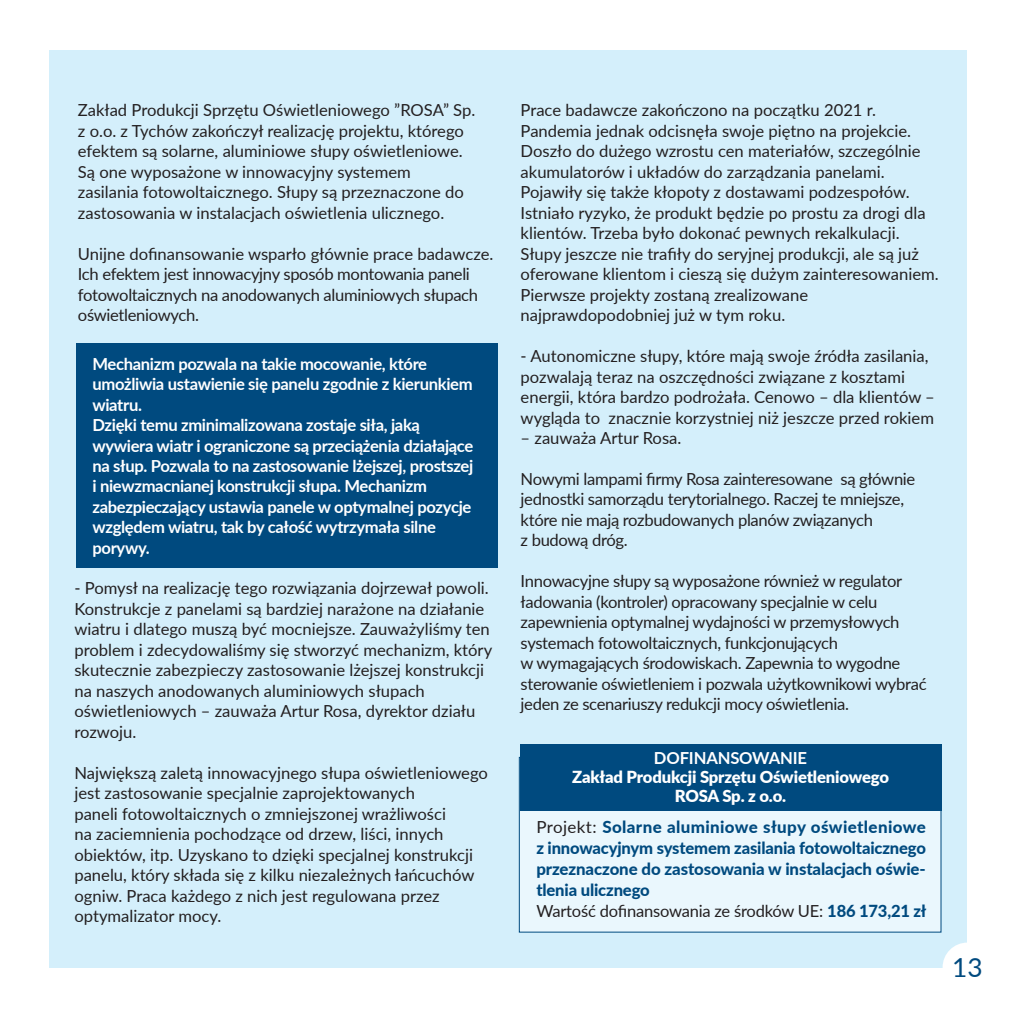
<style>
.page{position:relative;width:1017px;height:1017px;background:#fff}
.page>*{position:absolute;margin:0;border:0;box-sizing:border-box;transform-origin:0 0}
.t1{font:26.25px "Lato";color:#004a7f}
.t2{font:16.62px/20.5px "Lato";color:#231f20}
.t3{font:16.62px/20.5px "Lato";letter-spacing:-.02em;color:#231f20}
.t4{font:700 16.62px/20.5px "Lato";letter-spacing:-.02em;color:#fff}
.t5{font:800 16.62px/21px "Lato";letter-spacing:-.005em;color:#004a7f;text-align:justify}
.t6{font:900 16.62px/19.2px "Lato";letter-spacing:-.01em;color:#fff;text-align:center}
.s1{font-weight:400;color:#231f20}
.s2{font-weight:800;color:#004a7f}
</style>
<div class="page">
<div style="left:50px;top:50px;width:917px;height:917px;background:#d4effb"></div>
<div style="left:76px;top:343px;width:422px;height:225px;background:#004a7f"></div>
<div style="left:943px;top:943px;width:49px;height:49px;background:#fff;border-radius:50%"></div>
<div style="left:519px;top:757px;width:422px;height:176px;background:#eaf7fd"></div>
<div style="left:520px;top:744px;width:421px;height:67px;background:#004a7f"></div>
<p class="t2" style="left:78px;top:99px;width:399px">Zakład Produkcji Sprzętu Oświetleniowego ”ROSA” Sp. z o.o. z Tychów zakończył realizację projektu, którego efektem są solarne, aluminiowe słupy oświetleniowe.<br>Są one wyposażone w innowacyjny systemem zasilania fotowoltaicznego. Słupy są przeznaczone do zastosowania w instalacjach oświetlenia ulicznego.</p>
<p class="t2" style="left:78px;top:243px;width:417px">Unijne dofinansowanie wsparło głównie prace badawcze.</p>
<p class="t3" style="left:78px;top:263px;width:402px">Ich efektem jest innowacyjny sposób montowania paneli fotowoltaicznych na anodowanych aluminiowych słupach oświetleniowych.</p>
<p class="t4" style="left:92px;top:353px;width:382px">Mechanizm pozwala na takie mocowanie, które umożliwia ustawienie się panelu zgodnie z kierunkiem wiatru.<br>Dzięki temu zminimalizowana zostaje siła, jaką wywiera wiatr i ograniczone są przeciążenia działające na słup. Pozwala to na zastosowanie lżejszej, prostszej i niewzmacnianej konstrukcji słupa. Mechanizm zabezpieczający ustawia panele w optymalnej pozycje względem wiatru, tak by całość wytrzymała silne porywy.</p>
<p class="t2" style="left:74px;top:577px;width:419px">- Pomysł na realizację tego rozwiązania dojrzewał powoli.<br>Konstrukcje z panelami są bardziej narażone na działanie wiatru i dlatego muszą być mocniejsze. Zauważyliśmy ten problem i zdecydowaliśmy się stworzyć mechanizm, który skutecznie zabezpieczy zastosowanie lżejszej konstrukcji na naszych anodowanych aluminiowych słupach oświetleniowych – zauważa Artur Rosa, dyrektor działu rozwoju.</p>
<p class="t2" style="left:74px;top:762px;width:415px">Największą zaletą innowacyjnego słupa oświetleniowego jest zastosowanie specjalnie zaprojektowanych<br>paneli fotowoltaicznych o zmniejszonej wrażliwości<br>na zaciemnienia pochodzące od drzew, liści, innych obiektów, itp. Uzyskano to dzięki specjalnej konstrukcji panelu, który składa się z kilku niezależnych łańcuchów ogniw. Praca każdego z nich jest regulowana przez optymalizator mocy.</p>
<p class="t2" style="left:521px;top:99px;width:406px">Prace badawcze zakończono na początku 2021 r.<br>Pandemia jednak odcisnęła swoje piętno na projekcie.<br>Doszło do dużego wzrostu cen materiałów, szczególnie akumulatorów i układów do zarządzania panelami.<br>Pojawiły się także kłopoty z dostawami podzespołów.<br>Istniało ryzyko, że produkt będzie po prostu za drogi dla klientów. Trzeba było dokonać pewnych rekalkulacji.</p>
<p class="t2" style="left:521px;top:243px;width:420px">Słupy jeszcze nie trafiły do seryjnej produkcji, ale są już oferowane klientom i cieszą się dużym zainteresowaniem.<br>Pierwsze projekty zostaną zrealizowane najprawdopodobniej już w tym roku.</p>
<p class="t2" style="left:521px;top:345px;width:416px">- Autonomiczne słupy, które mają swoje źródła zasilania, pozwalają teraz na oszczędności związane z kosztami energii, która bardzo podrożała. Cenowo – dla klientów – wygląda to znacznie korzystniej niż jeszcze przed rokiem</p>
<p class="t2" style="left:521px;top:427px;width:162px">– zauważa Artur Rosa.</p>
<p class="t3" style="left:521px;top:468px;width:396px">Nowymi lampami firmy Rosa zainteresowane są głównie jednostki samorządu terytorialnego. Raczej te mniejsze, które nie mają rozbudowanych planów związanych<br>z budową dróg.</p>
<p class="t3" style="left:521px;top:570px;width:407px">Innowacyjne słupy są wyposażone również w regulator ładowania (kontroler) opracowany specjalnie w celu zapewnienia optymalnej wydajności w przemysłowych systemach fotowoltaicznych, funkcjonujących<br>w wymagających środowiskach. Zapewnia to wygodne sterowanie oświetleniem i pozwala użytkownikowi wybrać jeden ze scenariuszy redukcji mocy oświetlenia.</p>
<p class="t4" style="left:654px;top:747px;width:155px">DOFINANSOWANIE</p>
<p class="t6" style="left:572px;top:767px;width:319px">Zakład Produkcji Sprzętu Oświetleniowego<br>ROSA Sp. z o.o.</p>
<p class="t5" style="left:536px;top:816px;width:391px"><span class="s1">Projekt:</span> Solarne aluminiowe słupy oświetleniowe z innowacyjnym systemem zasilania fotowoltaicznego przeznaczone do zastosowania w instalacjach oświe&shy;tlenia ulicznego</p>
<p class="t2" style="left:536px;top:900px;width:392px">Wartość dofinansowania ze środków UE: <span class="s2">186 173,21 zł</span></p>
<p class="t1" style="left:952px;top:948px;width:32px">13</p>
</div>
